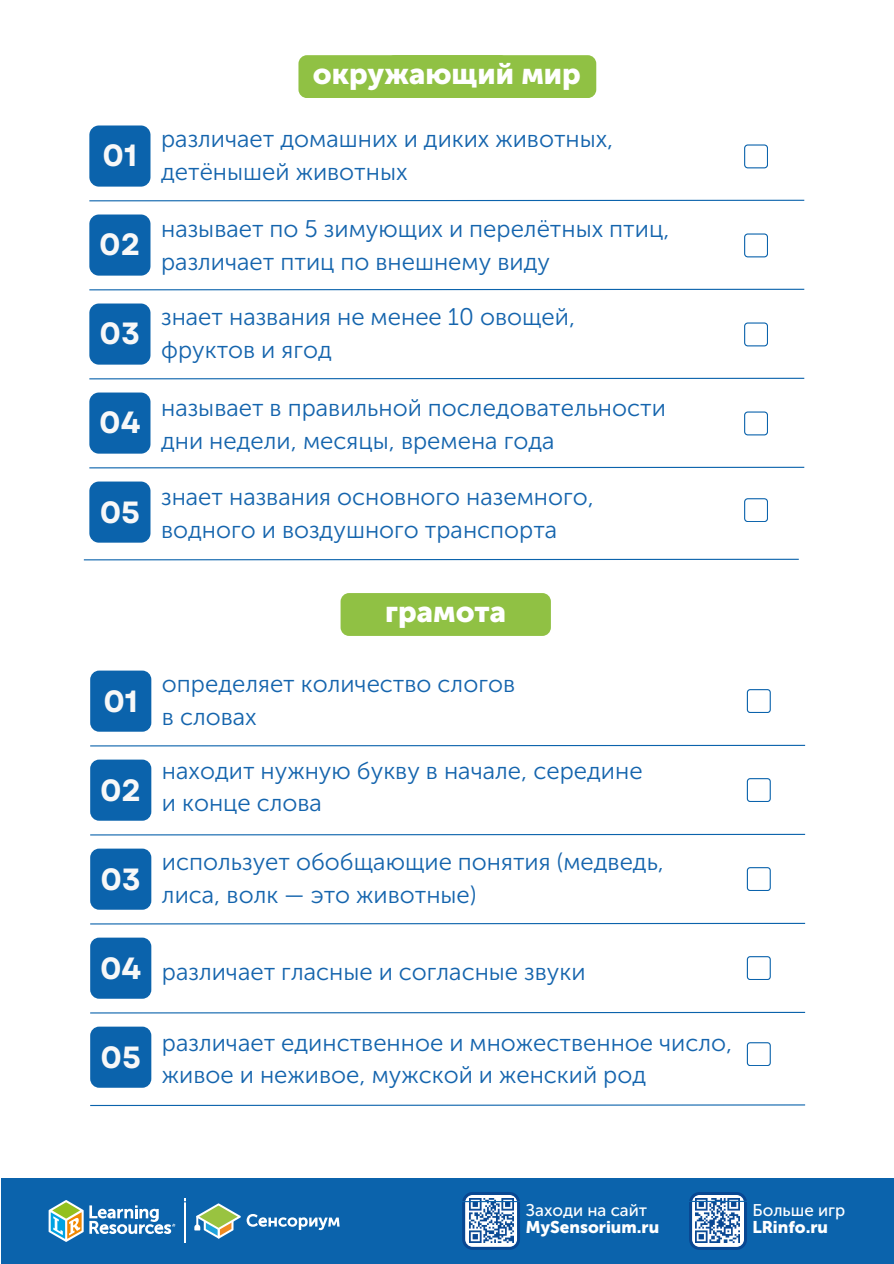
<style>
.page{position:relative;width:894px;height:1264px;background:#fff}
.page>*{position:absolute;margin:0;border:0;box-sizing:border-box;transform-origin:0 0}
.t1{font:700 30.6px "Garet";color:#f8f8f8}
.t2{font:29.55px "Museo Sans Cyrl 900";color:#fff}
.t3{font:24px/32.7px "Museo Sans Cyrl 300";color:#1464ad}
.t4{font:16.8px "Museo Sans Cyrl 900";color:#fff}
.t5{font:16.8px "Museo Sans Cyrl 500";color:#fff}
</style>
<div class="page">
<div style="left:2px;top:1178px;width:891px;height:85px;background:#0b63ac"></div>
<div style="left:298px;top:55px;width:210px;height:43px;background:#90c144;border-radius:9px"></div>
<svg style="left:89px;top:199px;width:716px;height:3px"></svg>
<svg style="left:89px;top:377px;width:716px;height:3px"></svg>
<svg style="left:89px;top:466px;width:716px;height:3px"></svg>
<svg style="left:83px;top:558px;width:716px;height:3px"></svg>
<div style="left:89px;top:125px;width:61px;height:62px;background:#0b63ac;border-radius:10px"></div>
<svg style="left:744px;top:144px;width:23px;height:24px"></svg>
<div style="left:89px;top:214px;width:61px;height:61px;background:#0b63ac;border-radius:10px"></div>
<svg style="left:89px;top:233px;width:716px;height:58px"></svg>
<div style="left:89px;top:303px;width:61px;height:61px;background:#0b63ac;border-radius:10px"></div>
<svg style="left:744px;top:322px;width:23px;height:24px"></svg>
<div style="left:89px;top:392px;width:61px;height:61px;background:#0b63ac;border-radius:10px"></div>
<svg style="left:744px;top:411px;width:23px;height:24px"></svg>
<div style="left:89px;top:481px;width:61px;height:61px;background:#0b63ac;border-radius:10px"></div>
<svg style="left:744px;top:498px;width:23px;height:24px"></svg>
<div style="left:386px;top:55px;width:210px;height:43px;background:#90c144;border-radius:9px"></div>
<div style="left:340px;top:593px;width:210px;height:43px;background:#90c144;border-radius:9px"></div>
<svg style="left:90px;top:744px;width:716px;height:3px"></svg>
<svg style="left:90px;top:922px;width:716px;height:3px"></svg>
<svg style="left:90px;top:1011px;width:716px;height:3px"></svg>
<svg style="left:49px;top:1192px;width:698px;height:57px"></svg>
<div style="left:90px;top:670px;width:61px;height:61px;background:#0b63ac;border-radius:9px"></div>
<svg style="left:746px;top:689px;width:24px;height:23px"></svg>
<div style="left:90px;top:759px;width:61px;height:61px;background:#0b63ac;border-radius:9px"></div>
<svg style="left:90px;top:778px;width:716px;height:58px"></svg>
<div style="left:90px;top:848px;width:61px;height:61px;background:#0b63ac;border-radius:9px"></div>
<svg style="left:746px;top:867px;width:24px;height:23px"></svg>
<div style="left:90px;top:937px;width:61px;height:61px;background:#0b63ac;border-radius:9px"></div>
<svg style="left:746px;top:956px;width:24px;height:23px"></svg>
<div style="left:90px;top:1026px;width:61px;height:61px;background:#0b63ac;border-radius:9px"></div>
<svg style="left:746px;top:1042px;width:24px;height:23px"></svg>
<svg style="left:90px;top:1104px;width:716px;height:2px"></svg>
<p class="t1" style="left:103px;top:134px;width:36px">01</p>
<h2 class="t1" style="left:99px;top:223px;width:43px">02</h2>
<p class="t1" style="left:100px;top:312px;width:42px">03</p>
<h2 class="t1" style="left:99px;top:401px;width:43px">04</h2>
<h1 class="t1" style="left:100px;top:490px;width:42px">05</h1>
<h2 class="t2" style="left:313px;top:57px;width:269px">окружающий мир</h2>
<p class="t3" style="left:161px;top:123px;width:454px">различает домашних и диких животных, детёнышей животных</p>
<h2 class="t3" style="left:161px;top:213px;width:510px">называет по 5 зимующих и перелётных птиц, различает птиц по внешнему виду</h2>
<h2 class="t3" style="left:161px;top:301px;width:415px">знает названия не менее 10 овощей, фруктов и ягод</h2>
<p class="t3" style="left:161px;top:392px;width:506px">называет в правильной последовательности дни недели, месяцы, времена года</p>
<p class="t3" style="left:161px;top:481px;width:434px">знает названия основного наземного, водного и воздушного транспорта</p>
<p class="t1" style="left:103px;top:678px;width:36px">01</p>
<h2 class="t1" style="left:100px;top:767px;width:43px">02</h2>
<p class="t1" style="left:100px;top:856px;width:42px">03</p>
<h2 class="t1" style="left:100px;top:945px;width:43px">04</h2>
<p class="t1" style="left:100px;top:1034px;width:42px">05</p>
<h2 class="t2" style="left:385px;top:594px;width:122px">грамота</h2>
<p class="t3" style="left:162px;top:668px;width:354px">определяет количество слогов в словах</p>
<p class="t3" style="left:162px;top:754px;width:482px">находит нужную букву в начале, середине и конце слова</p>
<p class="t3" style="left:162px;top:846px;width:503px">использует обобщающие понятия (медведь, лиса, волк — это животные)</p>
<p class="t3" style="left:162px;top:955px;width:425px">различает гласные и согласные звуки</p>
<h3 class="t3" style="left:162px;top:1025px;width:572px">различает единственное и множественное число, живое и неживое, мужской и женский род</h3>
<h2 class="t5" style="left:526px;top:1200px;width:123px">Заходи на сайт</h2>
<p class="t5" style="left:752px;top:1200px;width:94px">Больше игр</p>
<h2 class="t4" style="left:526px;top:1217px;width:135px">MySensorium.ru</h2>
<p class="t4" style="left:752px;top:1217px;width:77px">LRinfo.ru</p>
</div>
